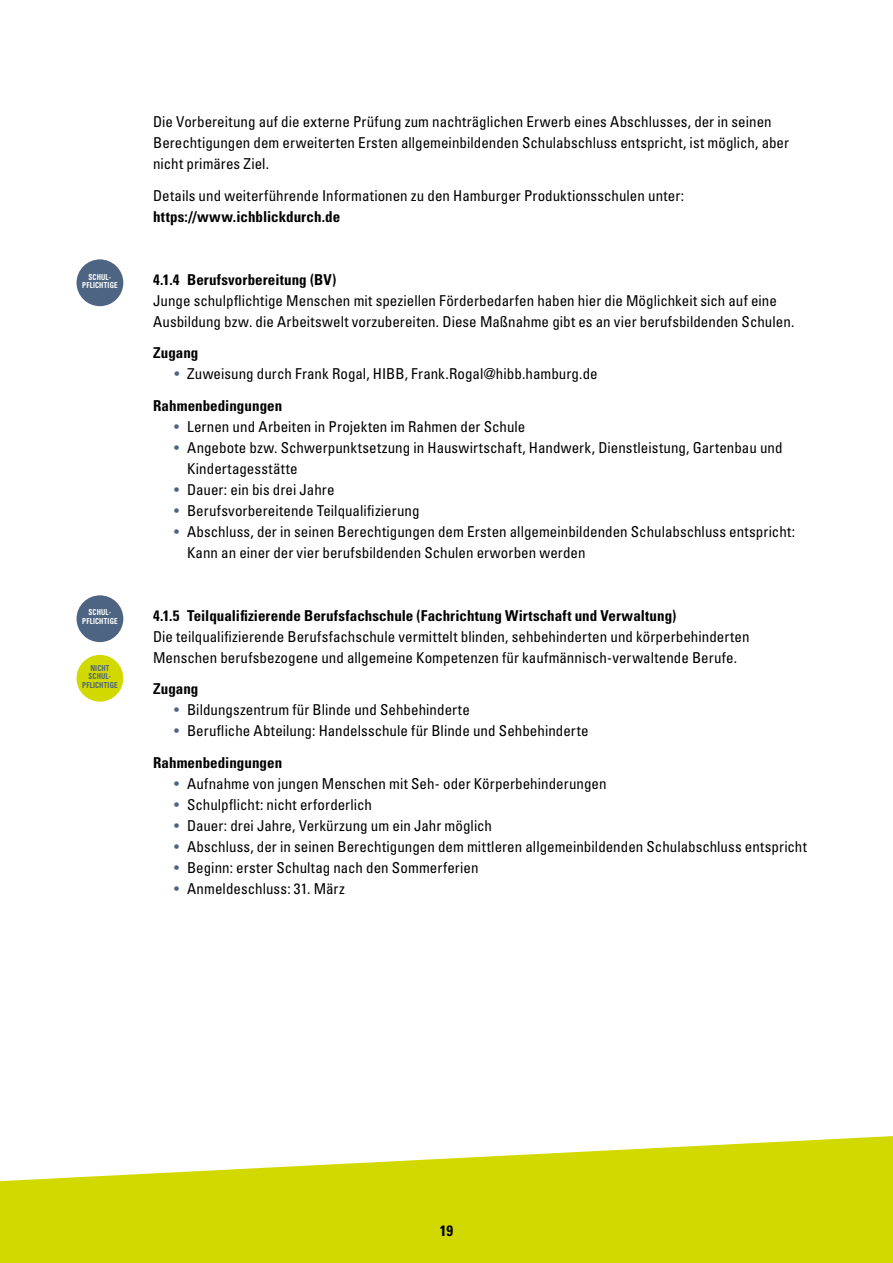
<style>
.page{position:relative;width:893px;height:1263px;background:#fff}
.page>*{position:absolute;margin:0;border:0;box-sizing:border-box;transform-origin:0 0}
.t1{font:condensed 15px/21px "Univers";color:#000}
.t2{font:700 condensed 15px "Univers";letter-spacing:.005em;color:#000}
.t3{font:700 condensed 8.25px "Univers";color:#fff;scale:.85 1}
.t4{font:700 condensed 8.25px/8.7px "Univers";color:#4d6482;scale:.85 1}
.s1{color:#4d6482}
.s2{font-weight:700}
</style>
<div class="page">
<svg style="left:0;top:1136px;width:893px;height:127px;fill:#d2d900"></svg>
<div style="left:77px;top:259px;width:46px;height:47px;background:#4d6482;border-radius:50%"></div>
<div style="left:77px;top:595px;width:46px;height:47px;background:#4d6482;border-radius:50%"></div>
<div style="left:77px;top:655px;width:46px;height:47px;background:#d2d900;border-radius:50%"></div>
<p class="t3" style="left:89px;top:271px;width:11px">Schul</p>
<p class="t3" style="left:109px;top:271px;width:4px">-</p>
<p class="t3" style="left:82px;top:280px;width:6px">pflichtige</p>
<p class="t3" style="left:89px;top:607px;width:11px">Schul</p>
<p class="t3" style="left:109px;top:607px;width:4px">-</p>
<p class="t3" style="left:82px;top:616px;width:6px">pflichtige</p>
<p class="t4" style="left:89px;top:663px;width:13px">Nicht<br>Schul</p>
<p class="t4" style="left:109px;top:672px;width:4px">-</p>
<p class="t4" style="left:82px;top:681px;width:6px">pflichtige</p>
<p class="t1" style="left:153px;top:111px;width:637px">Die Vorbereitung auf die externe Prüfung zum nachträglichen Erwerb eines Abschlusses, der in seinen<br>Berechtigungen dem erweiterten Ersten allgemeinbildenden Schulabschluss entspricht, ist möglich, aber nicht primäres Ziel.</p>
<p class="t1" style="left:153px;top:185px;width:533px">Details und weiterführende Informationen zu den Hamburger Produktionsschulen unter:</p>
<p class="t2" style="left:153px;top:207px;width:189px">https://www.ichblickdurch.de</p>
<p class="t2" style="left:153px;top:270px;width:185px">4.1.4 Berufsvorbereitung (BV)</p>
<p class="t1" style="left:153px;top:290px;width:643px">Junge schulpflichtige Menschen mit speziellen Förderbedarfen haben hier die Möglichkeit sich auf eine<br>Ausbildung bzw. die Arbeitswelt vorzubereiten. Diese Maßnahme gibt es an vier berufsbildenden Schulen.</p>
<p class="t2" style="left:153px;top:344px;width:47px">Zugang</p>
<p class="t1" style="left:153px;top:358px;width:446px;line-height:31.5px;text-indent:21px"><span class="s1">•</span> Zuweisung durch Frank Rogal, HIBB, Frank.Rogal@hibb.hamburg.de<br><span class="s2">Rahmenbedingungen</span></p>
<p class="t1" style="left:174px;top:416px;width:353px"><span class="s1">•</span> Lernen und Arbeiten in Projekten im Rahmen der Schule</p>
<p class="t1" style="left:187px;top:437px;width:597px;text-indent:-13px"><span class="s1">•</span> Angebote bzw. Schwerpunktsetzung in Hauswirtschaft, Handwerk, Dienstleistung, Gartenbau und<br>Kindertagesstätte</p>
<p class="t1" style="left:174px;top:479px;width:162px"><span class="s1">•</span> Dauer: ein bis drei Jahre</p>
<p class="t1" style="left:174px;top:500px;width:247px"><span class="s1">•</span> Berufsvorbereitende Teilqualifizierung</p>
<p class="t1" style="left:187px;top:521px;width:610px;text-indent:-13px"><span class="s1">•</span> Abschluss, der in seinen Berechtigungen dem Ersten allgemeinbildenden Schulabschluss entspricht:<br>Kann an einer der vier berufsbildenden Schulen erworben werden</p>
<p class="t2" style="left:153px;top:606px;width:525px">4.1.5 Teilqualifizierende Berufsfachschule (Fachrichtung Wirtschaft und Verwaltung)</p>
<p class="t1" style="left:153px;top:626px;width:598px">Die teilqualifizierende Berufsfachschule vermittelt blinden, sehbehinderten und körperbehinderten<br>Menschen berufsbezogene und allgemeine Kompetenzen für kaufmännisch-verwaltende Berufe.</p>
<p class="t2" style="left:153px;top:680px;width:47px">Zugang</p>
<p class="t1" style="left:174px;top:699px;width:297px"><span class="s1">•</span> Bildungszentrum für Blinde und Sehbehinderte</p>
<p class="t1" style="left:153px;top:715px;width:437px;line-height:31.5px;text-indent:21px"><span class="s1">•</span> Berufliche Abteilung: Handelsschule für Blinde und Sehbehinderte<br><span class="s2">Rahmenbedingungen</span></p>
<p class="t1" style="left:174px;top:773px;width:434px"><span class="s1">•</span> Aufnahme von jungen Menschen mit Seh- oder Körperbehinderungen</p>
<p class="t1" style="left:174px;top:794px;width:199px"><span class="s1">•</span> Schulpflicht: nicht erforderlich</p>
<p class="t1" style="left:174px;top:815px;width:319px"><span class="s1">•</span> Dauer: drei Jahre, Verkürzung um ein Jahr möglich</p>
<p class="t1" style="left:174px;top:836px;width:634px"><span class="s1">•</span> Abschluss, der in seinen Berechtigungen dem mittleren allgemeinbildenden Schulabschluss entspricht</p>
<p class="t1" style="left:174px;top:857px;width:306px"><span class="s1">•</span> Beginn: erster Schultag nach den Sommerferien</p>
<p class="t1" style="left:174px;top:878px;width:172px"><span class="s1">•</span> Anmeldeschluss: 31. März</p>
<p class="t2" style="left:440px;top:1222px;width:15px">19</p>
</div>
